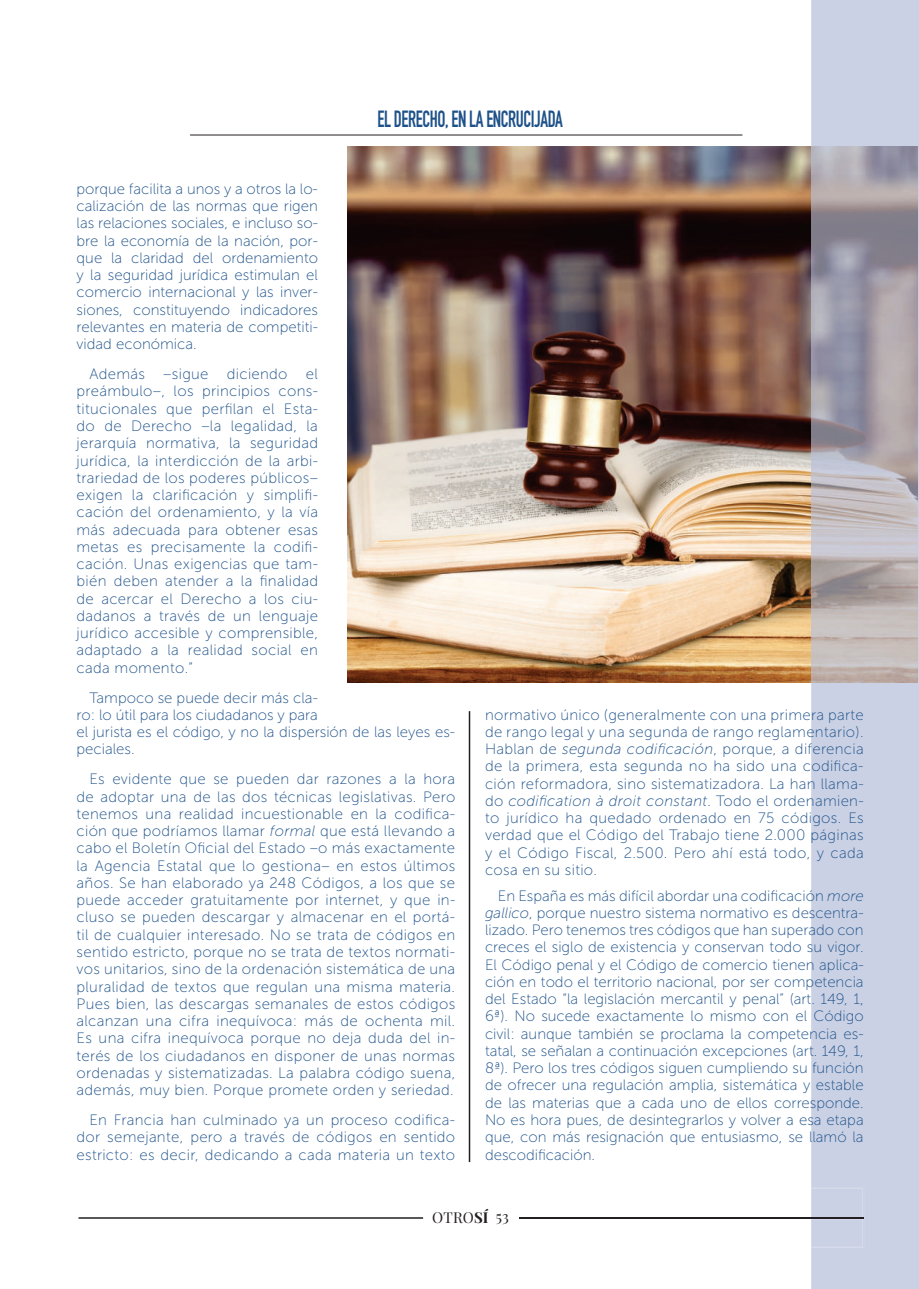
<style>
.page{position:relative;width:919px;height:1289px;background:#fff}
.page>*{position:absolute;margin:0;border:0;box-sizing:border-box;transform-origin:0 0}
.t1{font:23.1px "DIN Engschrift Std";letter-spacing:-.02em;color:#1d5189;scale:.82 1}
.t2{font:15px/17.2px "Museo Sans 100";color:#1d5189;text-align:justify}
.t3{font:15px "Playfair Display";letter-spacing:.005em;color:#231f20}
.s1{font-style:italic}
.s2{font-weight:700}
</style>
<div class="page">
<hr style="left:190px;top:135px;width:552px;height:1px;background:#231f20">
<img style="left:348px;top:147px;width:463px;height:535px">
<svg style="left:811px;top:0;width:107px;height:1288px;background:#bcbecb"></svg>
<svg style="left:78px;top:1187px;width:786px;height:60px"></svg>
<hr style="left:468px;top:711px;width:2px;height:450px;background:#231f20">
<hr style="left:519px;top:1217px;width:345px;height:2px;background:#231f20">
<h1 class="t1" style="left:377px;top:105px;width:227px">EL DERECHO, EN LA ENCRUCIJADA</h1>
<p class="t2" style="left:77px;top:181px;width:243px">porque facilita a unos y a otros la lo&shy;calización de las normas que rigen las relaciones sociales, e incluso so&shy;bre la economía de la nación, por&shy;que la claridad del ordenamiento y la seguridad jurídica estimulan el comercio internacional y las inver&shy;siones, constituyendo indicadores relevantes en materia de competiti&shy;vidad económica.</p>
<p class="t2" style="left:77px;top:367px;width:243px;text-indent:13px">Además –sigue diciendo el preámbulo–, los principios cons&shy;titucionales que perfilan el Esta&shy;do de Derecho –la legalidad, la jerarquía normativa, la seguridad jurídica, la interdicción de la arbi&shy;trariedad de los poderes públicos– exigen la clarificación y simplifi&shy;cación del ordenamiento, y la vía más adecuada para obtener esas metas es precisamente la codifi&shy;cación. Unas exigencias que tam&shy;bién deben atender a la finalidad de acercar el Derecho a los ciu&shy;dadanos a través de un lenguaje jurídico accesible y comprensible, adaptado a la realidad social en cada momento.”</p>
<p class="t2" style="left:77px;top:690px;width:380px;text-align:left;text-indent:13px">Tampoco se puede decir más cla-<br>ro: lo útil para los ciudadanos y para<br>el jurista es el código, y no la dispersión de las leyes es&shy;peciales.</p>
<p class="t2" style="left:77px;top:772px;width:380px;text-indent:13px">Es evidente que se pueden dar razones a la hora de adoptar una de las dos técnicas legislativas. Pero tenemos una realidad incuestionable en la codifica&shy;ción que podríamos llamar <span class="s1">formal</span> que está llevando a cabo el Boletín Oficial del Estado –o más exactamente la Agencia Estatal que lo gestiona– en estos últimos años. Se han elaborado ya 248 Códigos, a los que se puede acceder gratuitamente por internet, y que in&shy;cluso se pueden descargar y almacenar en el portá&shy;til de cualquier interesado. No se trata de códigos en sentido estricto, porque no se trata de textos normati&shy;vos unitarios, sino de la ordenación sistemática de una pluralidad de textos que regulan una misma materia.<br>Pues bien, las descargas semanales de estos códigos alcanzan una cifra inequívoca: más de ochenta mil.<br>Es una cifra inequívoca porque no deja duda del in&shy;terés de los ciudadanos en disponer de unas normas ordenadas y sistematizadas. La palabra código suena, además, muy bien. Porque promete orden y seriedad.</p>
<p class="t2" style="left:77px;top:1112px;width:380px;text-indent:13px">En Francia han culminado ya un proceso codifica&shy;dor semejante, pero a través de códigos en sentido estricto: es decir, dedicando a cada materia un texto</p>
<p class="t2" style="left:485px;top:707px;width:380px">normativo único (generalmente con una primera parte de rango legal y una segunda de rango reglamentario).<br>Hablan de <span class="s1">segunda codificación</span>, porque, a diferencia de la primera, esta segunda no ha sido una codifica&shy;ción reformadora, sino sistematizadora. La han llama&shy;do <span class="s1">codification à droit constant</span>. Todo el ordenamien&shy;to jurídico ha quedado ordenado en 75 códigos. Es verdad que el Código del Trabajo tiene 2.000 páginas y el Código Fiscal, 2.500. Pero ahí está todo, y cada cosa en su sitio.</p>
<p class="t2" style="left:485px;top:888px;width:380px;text-indent:13px">En España es más difícil abordar una codificación <span class="s1">more gallico</span>, porque nuestro sistema normativo es descentra&shy;lizado. Pero tenemos tres códigos que han superado con creces el siglo de existencia y conservan todo su vigor.<br>El Código penal y el Código de comercio tienen aplica&shy;ción en todo el territorio nacional, por ser competencia del Estado “la legislación mercantil y penal” (art. 149, 1, 6ª). No sucede exactamente lo mismo con el Código civil: aunque también se proclama la competencia es&shy;tatal, se señalan a continuación excepciones (art. 149, 1, 8ª). Pero los tres códigos siguen cumpliendo su función de ofrecer una regulación amplia, sistemática y estable de las materias que a cada uno de ellos corresponde.<br>No es hora pues, de desintegrarlos y volver a esa etapa que, con más resignación que entusiasmo, se llamó la descodificación.</p>
<p class="t3" style="left:432px;top:1211px;width:78px">OTRO<span class="s2">SÍ</span> 53</p>
</div>
